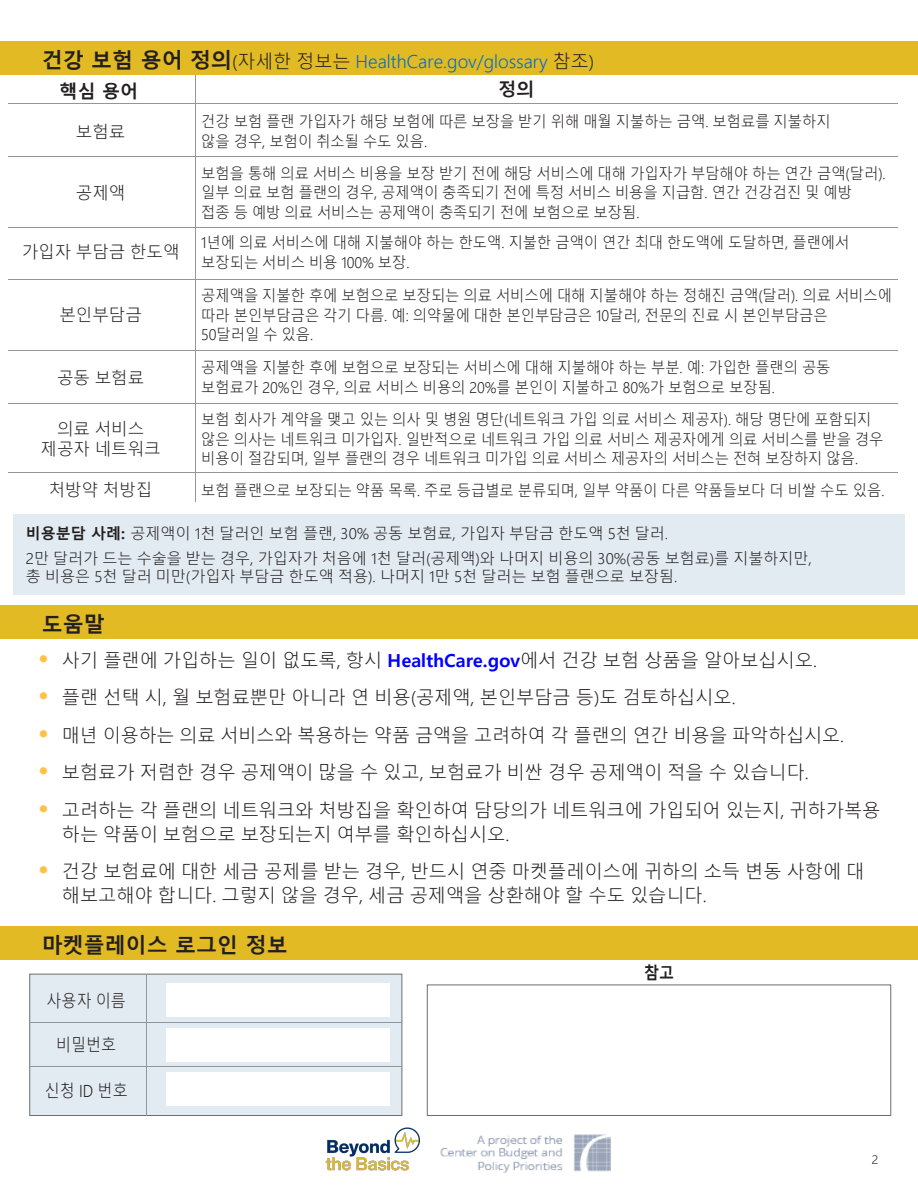
<style>
.page{position:relative;width:918px;height:1188px;background:#fff}
.page>*{position:absolute;margin:0;border:0;box-sizing:border-box;transform-origin:0 0}
.t1{font:700 21px "Malgun Gothic";color:#231f20}
.t2{font:300 18px/24px "Malgun Gothic";color:#231f20}
.t3{font:300 18px "Malgun Gothic";color:#0069d2}
.t4{font:700 18px "Malgun Gothic";color:#231f20}
.t5{font:300 16.8px "Malgun Gothic";color:#231f20;scale:.89 1}
.t6{font:700 16.8px "Malgun Gothic";color:#231f20;scale:.89 1}
.t7{font:300 16.5px/19.8px "Malgun Gothic";color:#231f20;text-align:center}
.t8{font:300 15px/19.5px "Malgun Gothic";color:#231f20;scale:.95 1}
.t9{font:300 15px/25.3px "Malgun Gothic";color:#231f20}
.t10{font:300 12px "Malgun Gothic";color:#231f20}
.s1{font-weight:700;font-size:21px;color:#231f20}
.s2{color:#231f20}
.s3{font-weight:700}
.s4{font-weight:400;font-size:27px;color:#fec248}
.s5{font-weight:700;color:#00f}
</style>
<div class="page">
<div style="left:0;top:605px;width:918px;height:34px;background:#e1ba24"></div>
<hr style="left:9px;top:103px;width:889px;height:1px;background:#939598">
<hr style="left:9px;top:279px;width:889px;height:1px;background:#939598">
<hr style="left:9px;top:228px;width:889px;height:1px;background:#939598">
<hr style="left:9px;top:157px;width:889px;height:1px;background:#939598">
<hr style="left:9px;top:350px;width:889px;height:1px;background:#939598">
<hr style="left:9px;top:403px;width:889px;height:1px;background:#939598">
<hr style="left:9px;top:473px;width:889px;height:1px;background:#939598">
<div style="left:0;top:41px;width:918px;height:33px;background:#e1ba24"></div>
<div style="left:0;top:926px;width:918px;height:34px;background:#e1ba24"></div>
<div style="left:29px;top:974px;width:373px;height:142px;background:#e2ebf1;border:1px solid #6c6d70"></div>
<div style="left:166px;top:1028px;width:224px;height:33px;background:#fff"></div>
<div style="left:166px;top:983px;width:224px;height:33px;background:#fff"></div>
<div style="left:166px;top:1073px;width:224px;height:33px;background:#fff"></div>
<hr style="left:147px;top:974px;width:1px;height:141px;background:#939598">
<hr style="left:30px;top:1067px;width:372px;height:1px;background:#939598">
<hr style="left:30px;top:1023px;width:372px;height:1px;background:#939598">
<div style="left:13px;top:514px;width:892px;height:81px;background:#e2ebf1"></div>
<div style="left:427px;top:985px;width:464px;height:131px;background:#fff;border:1px solid #6c6d70"></div>
<img style="left:312px;top:1089px;width:119px;height:82px">
<img style="left:440px;top:1134px;width:170px;height:39px">
<p class="t3" style="left:42px;top:51px;width:554px"><span class="s1">건강 보험 용어 정의</span><span class="s2">(자세한 정보는</span> HealthCare.gov/glossary <span class="s2">참조)</span></p>
<p class="t4" style="left:60px;top:81px;width:80px">핵심 용어</p>
<p class="t4" style="left:498px;top:79px;width:38px">정의</p>
<p class="t7" style="left:76px;top:122px;width:51px">보험료</p>
<p class="t8" style="left:201px;top:112px;width:664px">건강 보험 플랜 가입자가 해당 보험에 따른 보장을 받기 위해 매월 지불하는 금액. 보험료를 지불하지 않을 경우, 보험이 취소될 수도 있음.</p>
<p class="t7" style="left:76px;top:183px;width:51px">공제액</p>
<p class="t7" style="left:22px;top:243px;width:159px">가입자 부담금 한도액</p>
<p class="t7" style="left:59px;top:306px;width:84px">본인부담금</p>
<p class="t7" style="left:57px;top:368px;width:89px">공동 보험료</p>
<p class="t7" style="left:41px;top:420px;width:122px">의료 서비스 제공자 네트워크</p>
<p class="t7" style="left:49px;top:481px;width:105px">처방약 처방집</p>
<p class="t8" style="left:201px;top:164px;width:722px">보험을 통해 의료 서비스 비용을 보장 받기 전에 해당 서비스에 대해 가입자가 부담해야 하는 연간 금액(달러). 일부 의료 보험 플랜의 경우, 공제액이 충족되기 전에 특정 서비스 비용을 지급함. 연간 건강검진 및 예방<br>접종 등 예방 의료 서비스는 공제액이 충족되기 전에 보험으로 보장됨.</p>
<p class="t8" style="left:201px;top:233px;width:684px">1년에 의료 서비스에 대해 지불해야 하는 한도액. 지불한 금액이 연간 최대 한도액에 도달하면, 플랜에서 보장되는 서비스 비용 100% 보장.</p>
<p class="t8" style="left:201px;top:286px;width:729px">공제액을 지불한 후에 보험으로 보장되는 의료 서비스에 대해 지불해야 하는 정해진 금액(달러). 의료 서비스에 따라 본인부담금은 각기 다름. 예: 의약물에 대한 본인부담금은 10달러, 전문의 진료 시 본인부담금은<br>50달러일 수 있음.</p>
<p class="t8" style="left:201px;top:358px;width:664px">공제액을 지불한 후에 보험으로 보장되는 서비스에 대해 지불해야 하는 부분. 예: 가입한 플랜의 공동 보험료가 20%인 경우, 의료 서비스 비용의 20%를 본인이 지불하고 80%가 보험으로 보장됨.</p>
<p class="t8" style="left:201px;top:410px;width:720px">보험 회사가 계약을 맺고 있는 의사 및 병원 명단(네트워크 가입 의료 서비스 제공자). 해당 명단에 포함되지 않은 의사는 네트워크 미가입자. 일반적으로 네트워크 가입 의료 서비스 제공자에게 의료 서비스를 받을 경우 비용이 절감되며, 일부 플랜의 경우 네트워크 미가입 의료 서비스 제공자의 서비스는 전혀 보장하지 않음.</p>
<p class="t8" style="left:201px;top:481px;width:721px">보험 플랜으로 보장되는 약품 목록. 주로 등급별로 분류되며, 일부 약품이 다른 약품들보다 더 비쌀 수도 있음.</p>
<p class="t9" style="left:26px;top:521px;width:787px"><span class="s3">비용분담 사례:</span> 공제액이 1천 달러인 보험 플랜, 30% 공동 보험료, 가입자 부담금 한도액 5천 달러.<br>2만 달러가 드는 수술을 받는 경우, 가입자가 처음에 1천 달러(공제액)와 나머지 비용의 30%(공동 보험료)를 지불하지만,</p>
<p class="t9" style="left:26px;top:564px;width:653px">총 비용은 5천 달러 미만(가입자 부담금 한도액 적용). 나머지 1만 5천 달러는 보험 플랜으로 보장됨.</p>
<h1 class="t1" style="left:42px;top:611px;width:64px">도움말</h1>
<p class="t2" style="left:38px;top:649px;width:781px"><span class="s4">•</span> 사기 플랜에 가입하는 일이 없도록, 항시 <span class="s5">HealthCare.gov</span>에서 건강 보험 상품을 알아보십시오.</p>
<p class="t2" style="left:38px;top:686px;width:700px"><span class="s4">•</span> 플랜 선택 시, 월 보험료뿐만 아니라 연 비용(공제액, 본인부담금 등)도 검토하십시오.</p>
<p class="t2" style="left:38px;top:724px;width:808px"><span class="s4">•</span> 매년 이용하는 의료 서비스와 복용하는 약품 금액을 고려하여 각 플랜의 연간 비용을 파악하십시오.</p>
<p class="t2" style="left:38px;top:761px;width:773px"><span class="s4">•</span> 보험료가 저렴한 경우 공제액이 많을 수 있고, 보험료가 비싼 경우 공제액이 적을 수 있습니다.</p>
<p class="t2" style="left:62px;top:799px;width:820px;text-indent:-24px"><span class="s4">•</span> 고려하는 각 플랜의 네트워크와 처방집을 확인하여 담당의가 네트워크에 가입되어 있는지, 귀하가복용 하는 약품이 보험으로 보장되는지 여부를 확인하십시오.</p>
<p class="t2" style="left:62px;top:860px;width:804px;text-indent:-24px"><span class="s4">•</span> 건강 보험료에 대한 세금 공제를 받는 경우, 반드시 연중 마켓플레이스에 귀하의 소득 변동 사항에 대 해보고해야 합니다. 그렇지 않을 경우, 세금 공제액을 상환해야 할 수도 있습니다.</p>
<h1 class="t1" style="left:42px;top:932px;width:247px">마켓플레이스 로그인 정보</h1>
<p class="t5" style="left:47px;top:991px;width:91px">사용자 이름</p>
<p class="t5" style="left:56px;top:1035px;width:69px">비밀번호</p>
<p class="t5" style="left:45px;top:1081px;width:94px">신청 ID 번호</p>
<p class="t6" style="left:644px;top:963px;width:35px">참고</p>
<p class="t10" style="left:872px;top:1153px;width:8px">2</p>
</div>
